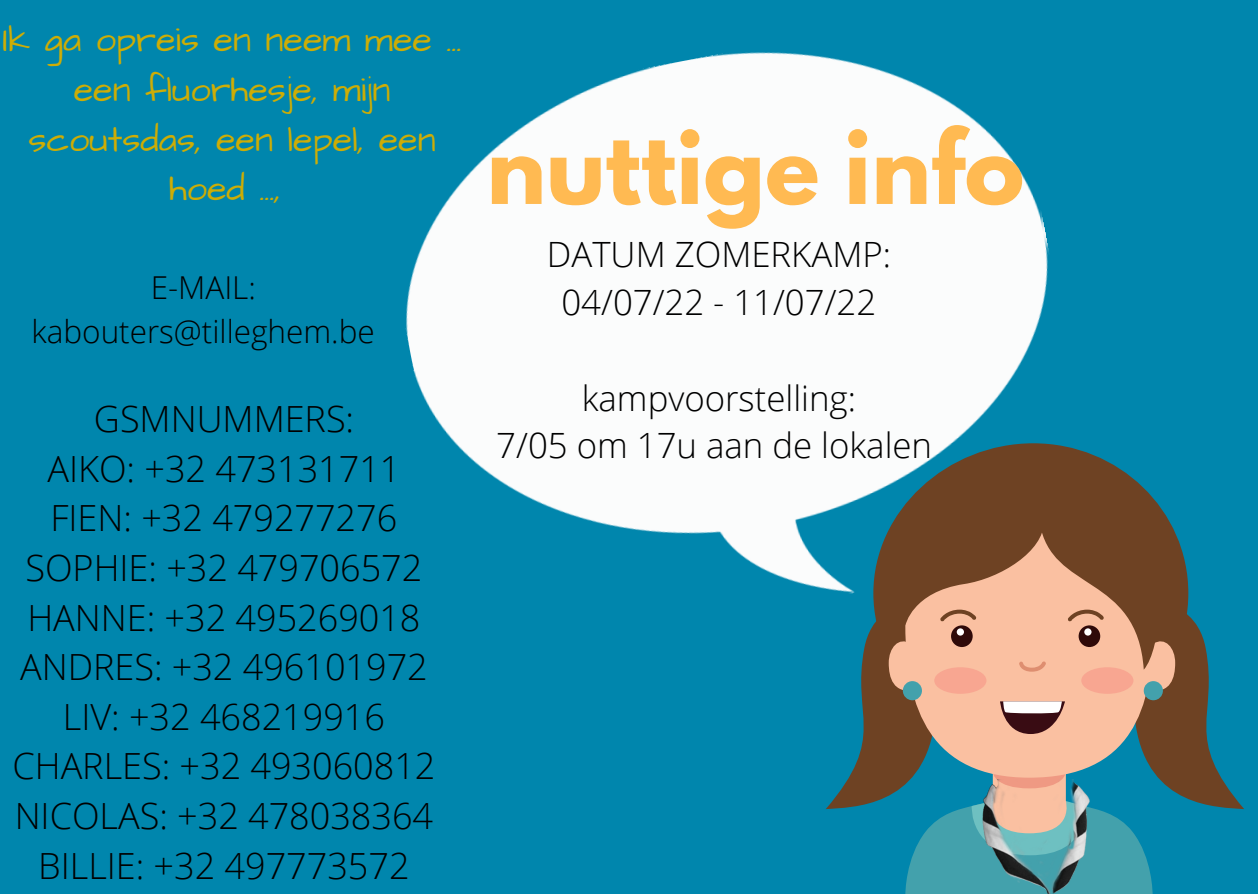
<style>
.page{position:relative;width:1258px;height:894px;background:#fff}
.page>*{position:absolute;margin:0;border:0;box-sizing:border-box;transform-origin:0 0}
.t1{font:700 90px "League Spartan";color:#ffba52}
.t2{font:300 36px "Open Sans";color:#000}
.t3{font:36px/49.5px "Architects Daughter";color:#cdad05;text-align:center}
.t4{font:300 34.8px "Open Sans";color:#000}
.t5{font:300 31.5px/43.5px "Open Sans";color:#000;text-align:center}
</style>
<div class="page">
<div style="left:0;top:0;width:1258px;height:893px;background:#0086ad"></div>
<svg style="left:826px;top:460px;width:418px;height:433px"></svg>
<img style="left:405px;top:52px;width:700px;height:614px">
<img style="left:964px;top:779px;width:142px;height:114px">
<p class="t3" style="left:3px;top:16px;width:460px">Ik ga opreis en neem mee ...</p>
<p class="t3" style="left:28px;top:66px;width:409px">een fluorhesje, mijn scoutsdas, een lepel, een hoed ...,</p>
<p class="t5" style="left:32px;top:265px;width:345px">E-MAIL: kabouters@tilleghem.be</p>
<p class="t2" style="left:94px;top:393px;width:262px">GSMNUMMERS:</p>
<p class="t2" style="left:47px;top:443px;width:354px">AIKO: +32 473131711</p>
<p class="t2" style="left:51px;top:493px;width:348px">FIEN: +32 479277276</p>
<p class="t2" style="left:25px;top:542px;width:398px">SOPHIE: +32 479706572</p>
<p class="t2" style="left:27px;top:592px;width:395px">HANNE: +32 495269018</p>
<p class="t2" style="left:20px;top:641px;width:409px">ANDRES: +32 496101972</p>
<p class="t2" style="left:63px;top:691px;width:324px">LIV: +32 468219916</p>
<p class="t2" style="left:12px;top:740px;width:425px">CHARLES: +32 493060812</p>
<p class="t2" style="left:15px;top:790px;width:420px">NICOLAS: +32 478038364</p>
<p class="t2" style="left:38px;top:839px;width:373px">BILLIE: +32 497773572</p>
<p class="t1" style="left:486px;top:123px;width:539px">nuttige info</p>
<p class="t4" style="left:547px;top:229px;width:345px">DATUM ZOMERKAMP:</p>
<p class="t4" style="left:561px;top:277px;width:316px">04/07/22 - 11/07/22</p>
<p class="t4" style="left:582px;top:373px;width:276px">kampvoorstelling:</p>
<p class="t4" style="left:496px;top:421px;width:437px">7/05 om 17u aan de lokalen</p>
</div>
